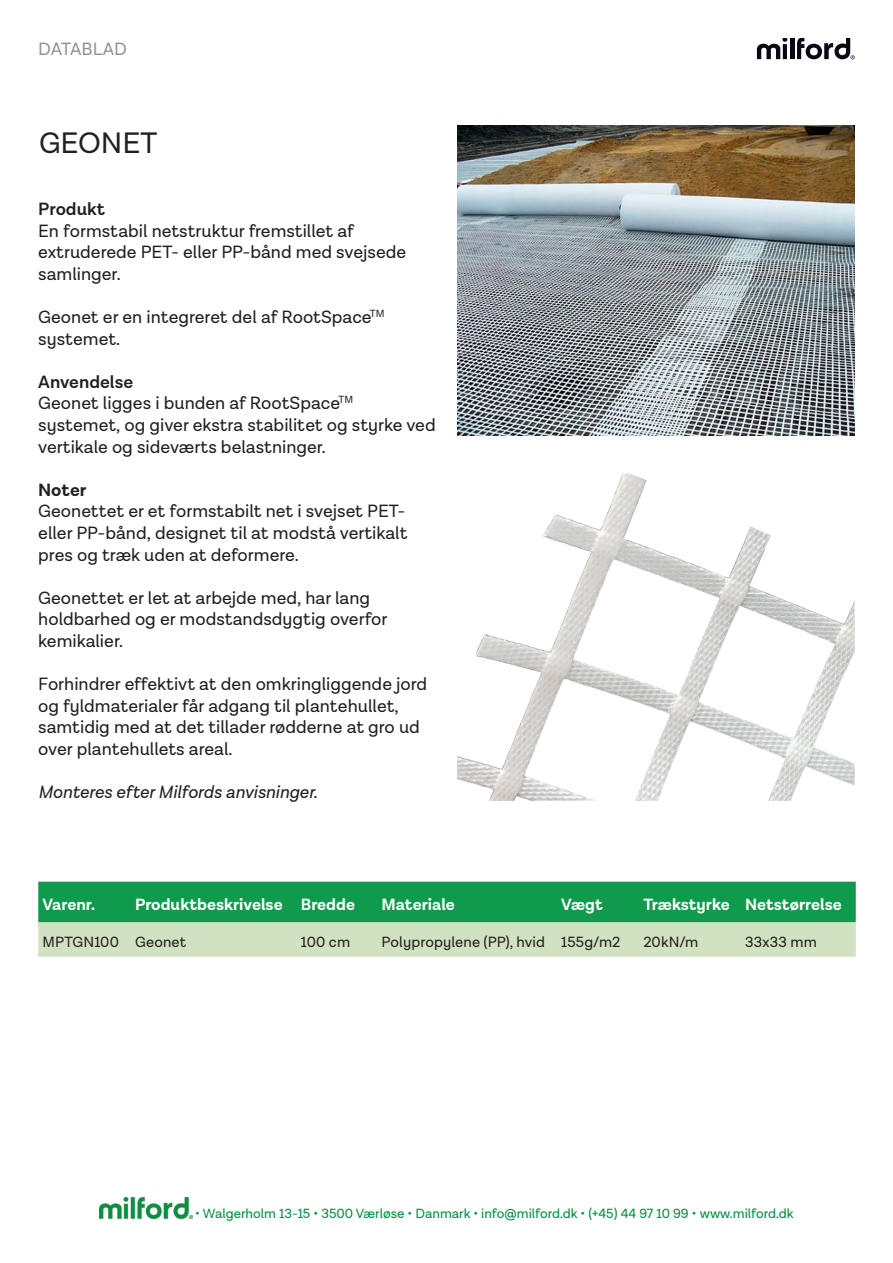
<style>
.page{position:relative;width:893px;height:1263px;background:#fff}
.page>*{position:absolute;margin:0;border:0;box-sizing:border-box;transform-origin:0 0}
.t1{font:30px "Lota Grotesque";color:#231f20}
.t2{font:18px/21.6px "Lota Grotesque Alt 2";color:#231f20}
.t3{font:italic 18px "Lota Grotesque Alt 2";color:#231f20}
.t4{font:18px "Lota Grotesque Alt 2";color:#8e9296}
.t5{font:600 18px "Lota Grotesque Alt 2";color:#231f20}
.t6{font:700 18px "Lota Grotesque Alt 2";letter-spacing:-.005em;color:#231f20}
.t7{font:700 16.5px "Lota Grotesque Alt 2";color:#fff}
.t8{font:15px "Lota Grotesque Alt 2";letter-spacing:.01em;color:#231f20}
.t9{font:13.5px "Lota Grotesque Alt 2";color:#008e40}
.s1{font-weight:600}
</style>
<div class="page">
<svg style="left:757px;top:38px;width:30px;height:21px"></svg>
<hr style="left:790px;top:38px;width:4px;height:21px;background:#080914">
<svg style="left:797px;top:38px;width:58px;height:21px"></svg>
<img style="left:99px;top:1197px;width:93px;height:22px">
<svg style="left:38px;top:882px;width:818px;height:75px;background:#68bb82"></svg>
<img style="left:457px;top:125px;width:398px;height:311px">
<img style="left:457px;top:473px;width:398px;height:328px">
<p class="t4" style="left:38px;top:39px;width:90px">DATABLAD</p>
<h1 class="t1" style="left:39px;top:126px;width:120px">GEONET</h1>
<p class="t5" style="left:38px;top:199px;width:68px">Produkt</p>
<p class="t2" style="left:38px;top:220px;width:370px">En formstabil netstruktur fremstillet af extruderede PET- eller PP-bånd med svejsede samlinger.</p>
<p class="t2" style="left:38px;top:307px;width:348px">Geonet er en integreret del af RootSpace<sup>TM </sup>systemet.</p>
<p class="t2" style="left:38px;top:371px;width:399px"><span class="s1">Anvendelse<br></span>Geonet ligges i bunden af RootSpace<sup>TM </sup>systemet, og giver ekstra stabilitet og styrke ved vertikale og sideværts belastninger.</p>
<p class="t6" style="left:38px;top:479px;width:50px">Noter</p>
<p class="t2" style="left:38px;top:501px;width:371px;text-align:justify">Geonettet er et formstabilt net i svejset PET&shy;eller PP-bånd, designet til at modstå vertikalt pres og træk uden at deformere.</p>
<p class="t2" style="left:38px;top:587px;width:351px">Geonettet er let at arbejde med, har lang holdbarhed og er modstandsdygtig overfor kemikalier.</p>
<p class="t2" style="left:38px;top:674px;width:390px">Forhindrer effektivt at den omkringliggende jord og fyldmaterialer får adgang til plantehullet, samtidig med at det tillader rødderne at gro ud over plantehullets areal.</p>
<p class="t3" style="left:38px;top:782px;width:281px">Monteres efter Milfords anvisninger.</p>
<p class="t7" style="left:43px;top:895px;width:54px">Varenr.</p>
<p class="t7" style="left:135px;top:895px;width:222px">Produktbeskrivelse Bredde</p>
<p class="t7" style="left:382px;top:895px;width:75px">Materiale</p>
<p class="t7" style="left:561px;top:895px;width:43px">Vægt</p>
<p class="t7" style="left:643px;top:895px;width:200px">Trækstyrke Netstørrelse</p>
<p class="t8" style="left:43px;top:933px;width:145px">MPTGN100 Geonet</p>
<p class="t8" style="left:301px;top:933px;width:51px">100 cm</p>
<p class="t8" style="left:382px;top:933px;width:240px">Polypropylene (PP), hvid 155g/m2</p>
<p class="t8" style="left:643px;top:933px;width:56px">20kN/m</p>
<p class="t8" style="left:745px;top:933px;width:73px">33x33 mm</p>
<p class="t9" style="left:195px;top:1206px;width:600px">• Walgerholm 13-15 • 3500 Værløse • Danmark • info@milford.dk • (+45) 44 97 10 99 • www.milford.dk</p>
</div>
